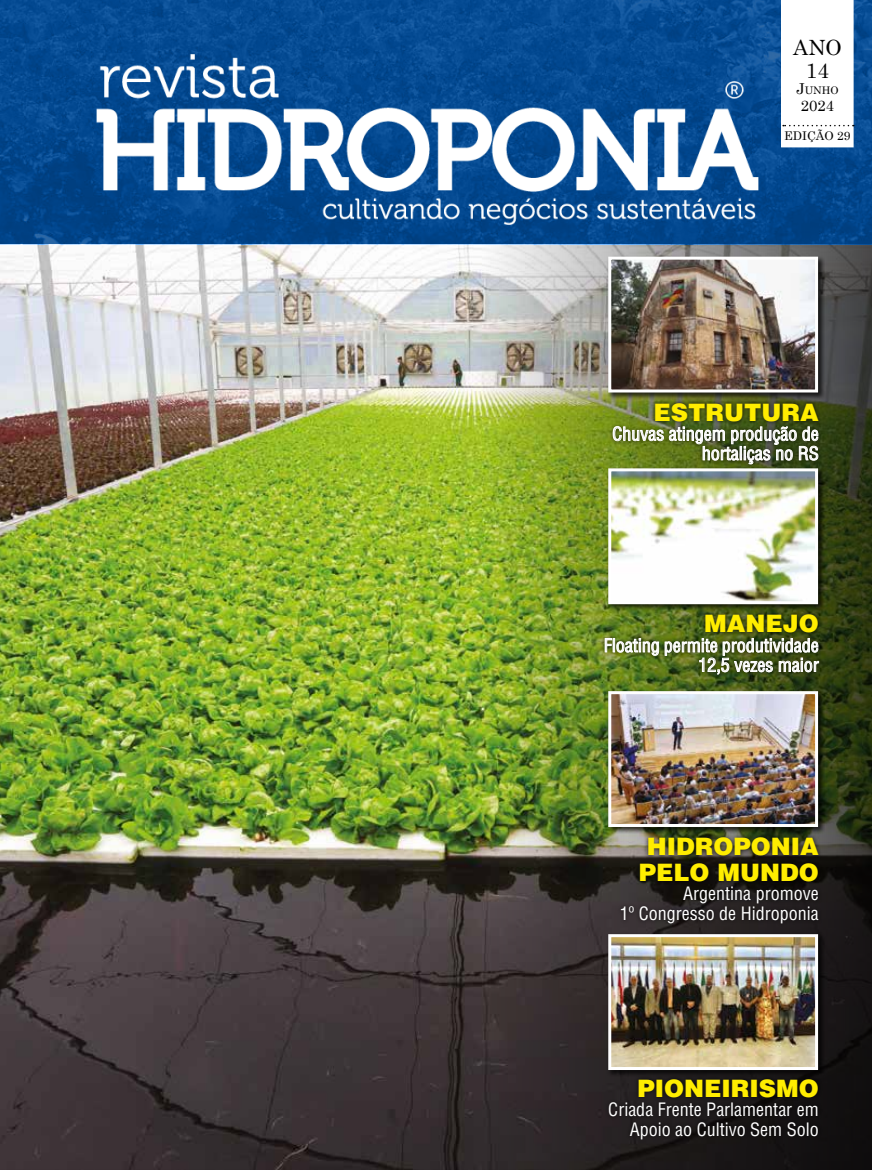
<style>
.page{position:relative;width:872px;height:1170px;background:#fff}
.page>*{position:absolute;margin:0;border:0;box-sizing:border-box;transform-origin:0 0}
.t1{font:900 24px/25.5px "Helvetica";color:#ffed00;text-align:center}
.t2{font:21px/22.5px "Century";color:#000;text-align:center}
.t3{font:condensed 18px/19.5px "Helvetica";color:#fff;text-align:right}
.t4{font:15px "Century";color:#000}
.t5{font:12px "Century";color:#000}
.t6{font:10.5px "Century";color:#000}
.s1{font-size:15px}
</style>
<div class="page">
<img style="left:0;top:244px;width:872px;height:925px">
<svg style="left:0;top:0;width:872px;height:244px;background:#04498f"></svg>
<img style="left:91px;top:49px;width:673px;height:180px">
<div style="left:600px;top:610px;width:223px;height:68px;background:#000;opacity:.75"></div>
<img style="left:604px;top:636px;width:215px;height:52px">
<div style="left:605px;top:1074px;width:217px;height:69px;background:#000;opacity:.75"></div>
<div style="left:617px;top:833px;width:205px;height:94px;background:#000;opacity:.75"></div>
<div style="left:609px;top:399px;width:213px;height:69px;background:#000;opacity:.75"></div>
<img style="left:612px;top:417px;width:206px;height:49px">
<div style="left:606px;top:255px;width:219px;height:145px;background:#000;opacity:.75"></div>
<img style="left:612px;top:260px;width:202px;height:128px">
<div style="left:608px;top:256px;width:210px;height:136px;border:3px solid #fff"></div>
<svg style="left:781px;top:0;width:73px;height:147px"></svg>
<div style="left:606px;top:466px;width:219px;height:145px;background:#000;opacity:.75"></div>
<img style="left:612px;top:472px;width:202px;height:128px">
<div style="left:608px;top:468px;width:210px;height:136px;border:3px solid #fff"></div>
<div style="left:606px;top:689px;width:219px;height:145px;background:#000;opacity:.75"></div>
<img style="left:612px;top:695px;width:202px;height:128px">
<div style="left:608px;top:691px;width:210px;height:136px;border:3px solid #fff"></div>
<div style="left:606px;top:932px;width:219px;height:145px;background:#000;opacity:.75"></div>
<img style="left:612px;top:938px;width:202px;height:127px">
<div style="left:608px;top:934px;width:210px;height:135px;border:3px solid #fff"></div>
<p class="t2" style="left:793px;top:34px;width:50px">ANO<br>14</p>
<p class="t6" style="left:796px;top:81px;width:44px"><span class="s1">J</span>uNhO</p>
<p class="t4" style="left:801px;top:92px;width:35px">2024</p>
<p class="t5" style="left:784px;top:126px;width:68px">EDIÇÃO 29</p>
<h1 class="t1" style="left:653px;top:399px;width:167px">ESTRUTURA</h1>
<p class="t3" style="left:612px;top:424px;width:208px">Chuvas atingem produção de hortaliças no RS</p>
<h1 class="t1" style="left:704px;top:610px;width:116px">MANEJO</h1>
<p class="t3" style="left:604px;top:635px;width:216px">Floating permite produtividade<br>12,5 vezes maior</p>
<h1 class="t1" style="left:639px;top:833px;width:181px">HIDROPONIA<br>PELO MUNDO</h1>
<p class="t3" style="left:620px;top:883px;width:200px">Argentina promove<br>1º Congresso de Hidroponia</p>
<h1 class="t1" style="left:637px;top:1074px;width:183px">PIONEIRISMO</h1>
<p class="t3" style="left:608px;top:1099px;width:212px">Criada Frente Parlamentar em<br>Apoio ao Cultivo Sem Solo</p>
</div>
